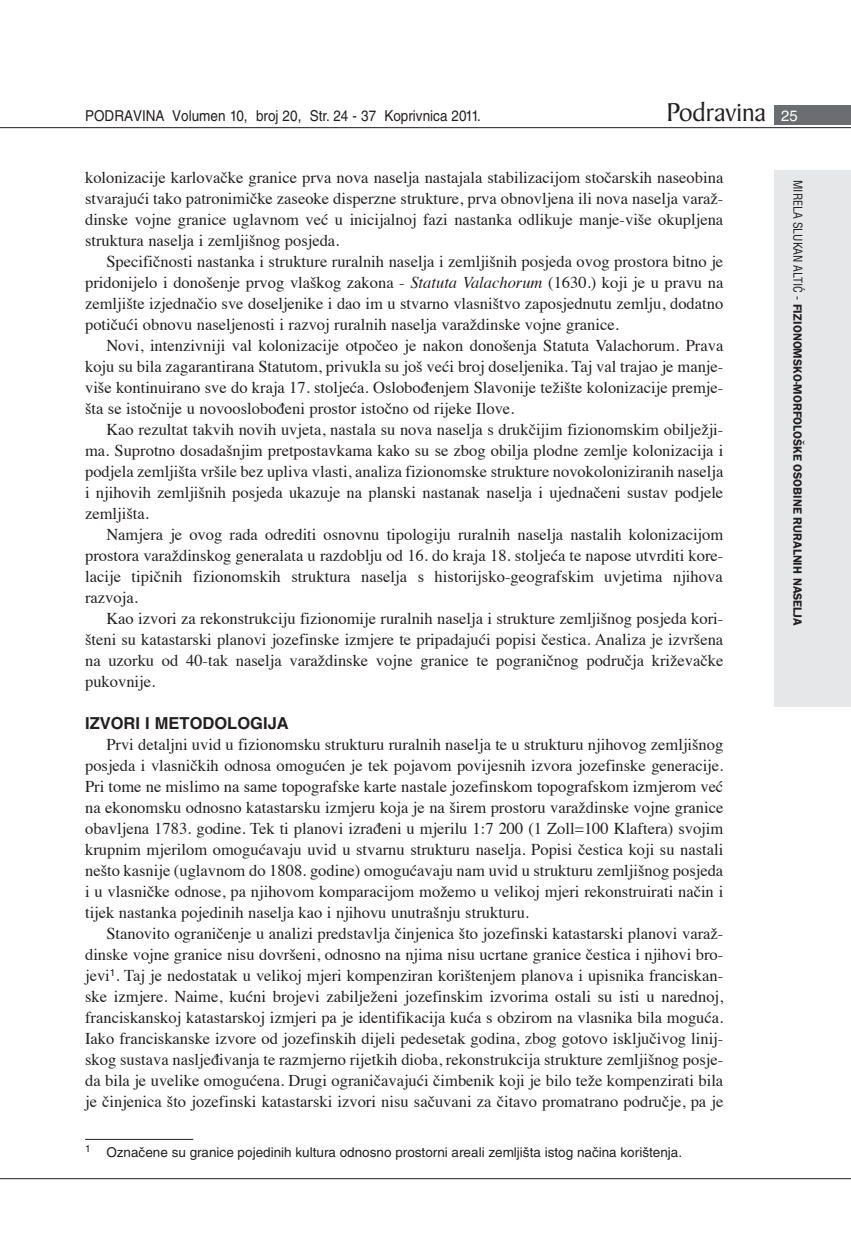
<style>
.page{position:relative;width:851px;height:1234px;background:#fff}
.page>*{position:absolute;margin:0;border:0;box-sizing:border-box;transform-origin:0 0}
.t1{font:27.6px "Baker Signet BT";color:#231f20}
._05-1_Osnovni_tekst{font:16.5px/21px "Times";color:#231f20;text-align:justify}
._06-1_Medjunaslov{font:700 16.5px "Helvetica LT Skin 29";color:#231f20}
.t2{font:15px "Helvetica LT Skin 29";color:#231f20;scale:.9 1}
.t3{font:15px "Helvetica LT Skin 29";color:#fff}
.Fusnota{font:13.5px "Helvetica LT Skin 29";color:#231f20}
._02-1_Naslov_clanka{font:600 12px "ITC Franklin Gothic Skin 29";letter-spacing:-.005em;color:#231f20}
.s1{font-style:italic}
.s2{font-family:"Helvetica LT Skin 29";font-weight:400;font-stretch:condensed}
</style>
<div class="page">
<div style="left:774px;top:170px;width:76px;height:536px;background:#e6e7e9"></div>
<div style="left:774px;top:105px;width:76px;height:19px;background:#6c6d70"></div>
<hr style="left:0;top:127px;width:850px;height:1px;background:#231f20">
<hr style="left:0;top:1177px;width:850px;height:1px;background:#231f20">
<hr style="left:85px;top:1138px;width:108px;height:1px;background:#231f20">
<p class="t2" style="left:85px;top:107px;width:441px">PODRAVINA Volumen 10, broj 20, Str. 24 - 37 Koprivnica 2011.</p>
<p class="t1" style="left:666px;top:95px;width:101px">Podravina</p>
<p class="t3" style="left:781px;top:107px;width:18px">25</p>
<p class="_05-1_Osnovni_tekst" style="left:85px;top:165px;width:639px">kolonizacije karlovačke granice prva nova naselja nastajala stabilizacijom stočarskih naseobina stvarajući tako patronimičke zaseoke disperzne strukture, prva obnovljena ili nova naselja varaž&shy;dinske vojne granice uglavnom već u inicijalnoj fazi nastanka odlikuje manje-više okupljena struktura naselja i zemljišnog posjeda.</p>
<p class="_05-1_Osnovni_tekst" style="left:85px;top:249px;width:639px;text-indent:21px">Specifičnosti nastanka i strukture ruralnih naselja i zemljišnih posjeda ovog prostora bitno je pridonijelo i donošenje prvog vlaškog zakona - <span class="s1">Statuta Valachorum</span> (1630.) koji je u pravu na zemljište izjednačio sve doseljenike i dao im u stvarno vlasništvo zaposjednutu zemlju, dodatno potičući obnovu naseljenosti i razvoj ruralnih naselja varaždinske vojne granice.</p>
<p class="_05-1_Osnovni_tekst" style="left:85px;top:333px;width:639px;text-indent:21px">Novi, intenzivniji val kolonizacije otpočeo je nakon donošenja Statuta Valachorum. Prava koju su bila zagarantirana Statutom, privukla su još veći broj doseljenika. Taj val trajao je manje&shy;više kontinuirano sve do kraja 17. stoljeća. Oslobođenjem Slavonije težište kolonizacije premje&shy;šta se istočnije u novooslobođeni prostor istočno od rijeke Ilove.</p>
<p class="_05-1_Osnovni_tekst" style="left:85px;top:417px;width:639px;text-indent:21px">Kao rezultat takvih novih uvjeta, nastala su nova naselja s drukčijim fizionomskim obilježji&shy;ma. Suprotno dosadašnjim pretpostavkama kako su se zbog obilja plodne zemlje kolonizacija i podjela zemljišta vršile bez upliva vlasti, analiza fizionomske strukture novokoloniziranih naselja i njihovih zemljišnih posjeda ukazuje na planski nastanak naselja i ujednačeni sustav podjele zemljišta.</p>
<p class="_05-1_Osnovni_tekst" style="left:85px;top:522px;width:639px;text-indent:21px">Namjera je ovog rada odrediti osnovnu tipologiju ruralnih naselja nastalih kolonizacijom prostora varaždinskog generalata u razdoblju od 16. do kraja 18. stoljeća te napose utvrditi kore&shy;lacije tipičnih fizionomskih struktura naselja s historijsko-geografskim uvjetima njihova razvoja.</p>
<p class="_05-1_Osnovni_tekst" style="left:85px;top:606px;width:639px;text-indent:21px">Kao izvori za rekonstrukciju fizionomije ruralnih naselja i strukture zemljišnog posjeda kori&shy;šteni su katastarski planovi jozefinske izmjere te pripadajući popisi čestica. Analiza je izvršena na uzorku od 40-tak naselja varaždinske vojne granice te pograničnog područja križevačke pukovnije.</p>
<p class="_06-1_Medjunaslov" style="left:85px;top:713px;width:205px">IZVORI I METODOLOGIJA</p>
<p class="_05-1_Osnovni_tekst" style="left:85px;top:732px;width:639px;text-indent:21px">Prvi detaljni uvid u fizionomsku strukturu ruralnih naselja te u strukturu njihovog zemljišnog posjeda i vlasničkih odnosa omogućen je tek pojavom povijesnih izvora jozefinske generacije.<br>Pri tome ne mislimo na same topografske karte nastale jozefinskom topografskom izmjerom već na ekonomsku odnosno katastarsku izmjeru koja je na širem prostoru varaždinske vojne granice obavljena 1783. godine. Tek ti planovi izrađeni u mjerilu 1:7 200 (1 Zoll=100 Klaftera) svojim krupnim mjerilom omogućavaju uvid u stvarnu strukturu naselja. Popisi čestica koji su nastali nešto kasnije (uglavnom do 1808. godine) omogućavaju nam uvid u strukturu zemljišnog posjeda i u vlasničke odnose, pa njihovom komparacijom možemo u velikoj mjeri rekonstruirati način i tijek nastanka pojedinih naselja kao i njihovu unutrašnju strukturu.</p>
<p class="_05-1_Osnovni_tekst" style="left:85px;top:921px;width:639px;text-indent:21px">Stanovito ograničenje u analizi predstavlja činjenica što jozefinski katastarski planovi varaž&shy;dinske vojne granice nisu dovršeni, odnosno na njima nisu ucrtane granice čestica i njihovi bro&shy;jevi<sup>1</sup>. Taj je nedostatak u velikoj mjeri kompenziran korištenjem planova i upisnika franciskan&shy;ske izmjere. Naime, kućni brojevi zabilježeni jozefinskim izvorima ostali su isti u narednoj, franciskanskoj katastarskoj izmjeri pa je identifikacija kuća s obzirom na vlasnika bila moguća.<br>Iako franciskanske izvore od jozefinskih dijeli pedesetak godina, zbog gotovo isključivog linij&shy;skog sustava nasljeđivanja te razmjerno rijetkih dioba, rekonstrukcija strukture zemljišnog posje&shy;da bila je uvelike omogućena. Drugi ograničavajući čimbenik koji je bilo teže kompenzirati bila je činjenica što jozefinski katastarski izvori nisu sačuvani za čitavo promatrano područje, pa je</p>
<p class="Fusnota" style="left:85px;top:1144px;width:598px"><sup>1</sup> Označene su granice pojedinih kultura odnosno prostorni areali zemljišta istog načina korištenja.</p>
<p class="_02-1_Naslov_clanka" style="left:804px;top:180px;width:447px;rotate:90deg"><span class="s2">MIRELA SLUKAN ALTIĆ -</span> FIZIONOMSKO-MORFOLOŠKE OSOBINE RURALNIH NASELJA</p>
</div>
